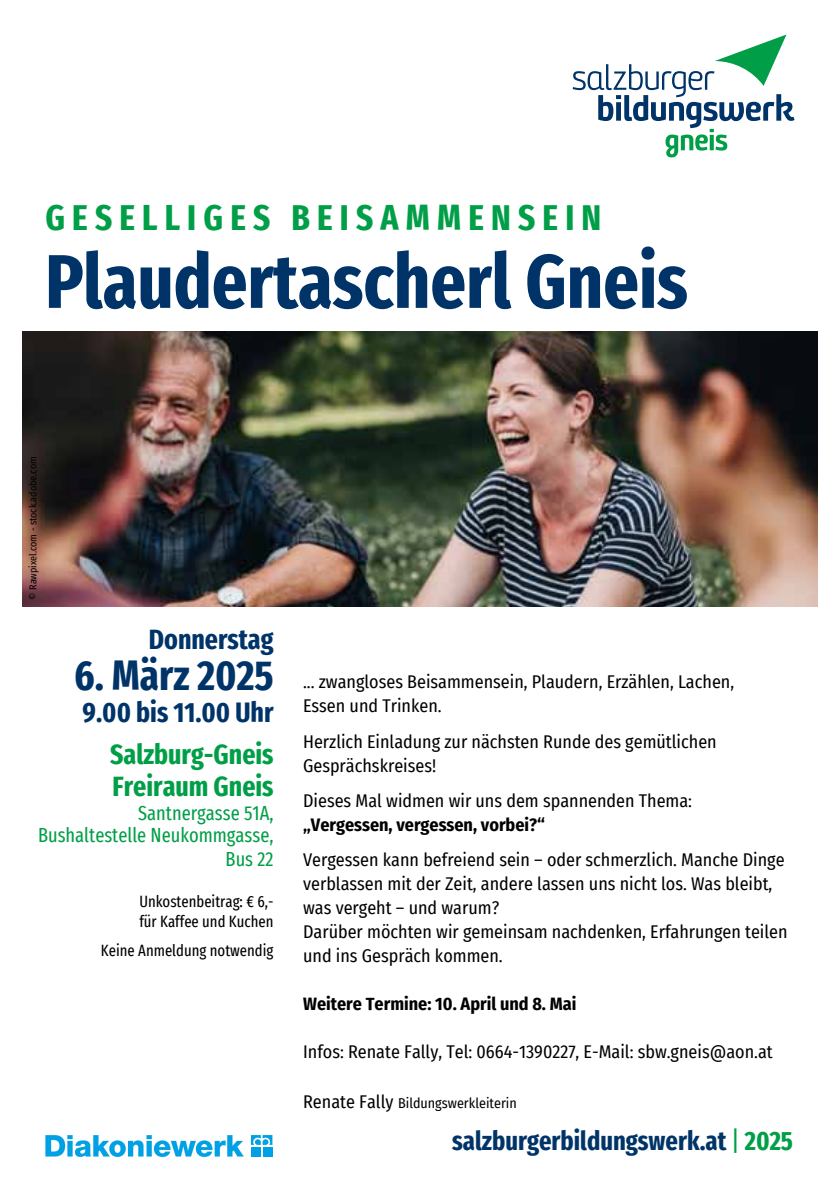
<style>
.page{position:relative;width:840px;height:1191px;background:#fff}
.page>*{position:absolute;margin:0;border:0;box-sizing:border-box;transform-origin:0 0}
.t1{font:700 extra-condensed 76px "Fira Sans";color:#003469}
.t2{font:700 extra-condensed 42px "Fira Sans";color:#003469}
.t3{font:700 extra-condensed 36px "Fira Sans";letter-spacing:.2em;color:#009f47}
.t4{font:700 extra-condensed 28px/32px "Fira Sans";color:#009f47}
.t5{font:700 extra-condensed 28px "Fira Sans";color:#003469}
.t6{font:700 extra-condensed 26.6px "Fira Sans";color:#003469}
.t7{font:extra-condensed 20px/22px "Fira Sans";color:#009f47;text-align:right}
.t8{font:18px/24px "Fira Sans Condensed";color:#000}
.t9{font:700 18px "Fira Sans Condensed";color:#000}
.t10{font:extra-condensed 16px/20px "Fira Sans";color:#000}
.t11{font:14px "Fira Sans Condensed";color:#000}
.t12{font:10px "Fira Sans Condensed";color:#000}
.s1{font-size:18px}
.s2{font-weight:400;color:#009f47}
.s3{color:#009f47}
</style>
<div class="page">
<svg style="left:572px;top:35px;width:222px;height:122px"></svg>
<img style="left:22px;top:332px;width:794px;height:274px">
<svg style="left:45px;top:1135px;width:198px;height:22px"></svg>
<svg style="left:251px;top:1135px;width:21px;height:9px"></svg>
<div style="left:251px;top:1146px;width:10px;height:10px;background:#00a1e4"></div>
<div style="left:262px;top:1146px;width:10px;height:10px;background:#00a1e4"></div>
<h3 class="t3" style="left:45px;top:187px;width:557px">Geselliges Beisamm ensein</h3>
<h1 class="t1" style="left:45px;top:218px;width:643px">Plaudertascherl Gneis</h1>
<p class="t12" style="left:25px;top:599px;width:145px;rotate:-90deg">© Rawpixel.com - stock.adobe.com</p>
<h3 class="t5" style="left:149px;top:616px;width:126px">Donnerstag</h3>
<h2 class="t2" style="left:74px;top:640px;width:200px">6. März 2025</h2>
<h3 class="t5" style="left:83px;top:689px;width:192px">9.00 bis 11.00 Uhr</h3>
<h3 class="t4" style="left:110px;top:736px;width:165px">Salzburg-Gneis<br>Freiraum Gneis</h3>
<p class="t7" style="left:38px;top:801px;width:237px">Santnergasse 51A,<br>Bushaltestelle Neukommgasse,</p>
<p class="t7" style="left:225px;top:847px;width:49px">Bus 22</p>
<p class="t10" style="left:139px;top:890px;width:135px">Unkostenbeitrag: € 6,- für Kaffee und Kuchen</p>
<p class="t10" style="left:101px;top:940px;width:174px">Keine Anmeldung notwendig</p>
<p class="t8" style="left:303px;top:669px;width:432px">... zwangloses Beisammensein, Plaudern, Erzählen, Lachen,<br>Essen und Trinken.</p>
<p class="t8" style="left:303px;top:729px;width:415px">Herzlich Einladung zur nächsten Runde des gemütlichen<br>Gesprächskreises!</p>
<p class="t8" style="left:303px;top:788px;width:390px">Dieses Mal widmen wir uns dem spannenden Thema:</p>
<p class="t9" style="left:303px;top:809px;width:243px">„Vergessen, vergessen, vorbei?“</p>
<p class="t8" style="left:303px;top:847px;width:485px">Vergessen kann befreiend sein – oder schmerzlich. Manche Dinge verblassen mit der Zeit, andere lassen uns nicht los. Was bleibt, was vergeht – und warum?<br>Darüber möchten wir gemeinsam nachdenken, Erfahrungen teilen und ins Gespräch kommen.</p>
<p class="t9" style="left:303px;top:989px;width:274px">Weitere Termine: 10. April und 8. Mai</p>
<p class="t8" style="left:303px;top:1039px;width:471px">Infos: Renate Fally, Tel: 0664-1390227, E-Mail: sbw.gneis@aon.at</p>
<p class="t11" style="left:303px;top:1092px;width:215px"><span class="s1">Renate Fally</span> Bildungswerkleiterin</p>
<h3 class="t6" style="left:452px;top:1119px;width:342px">salzburgerbildungswerk.at <span class="s2">|</span> <span class="s3">2025</span></h3>
</div>
